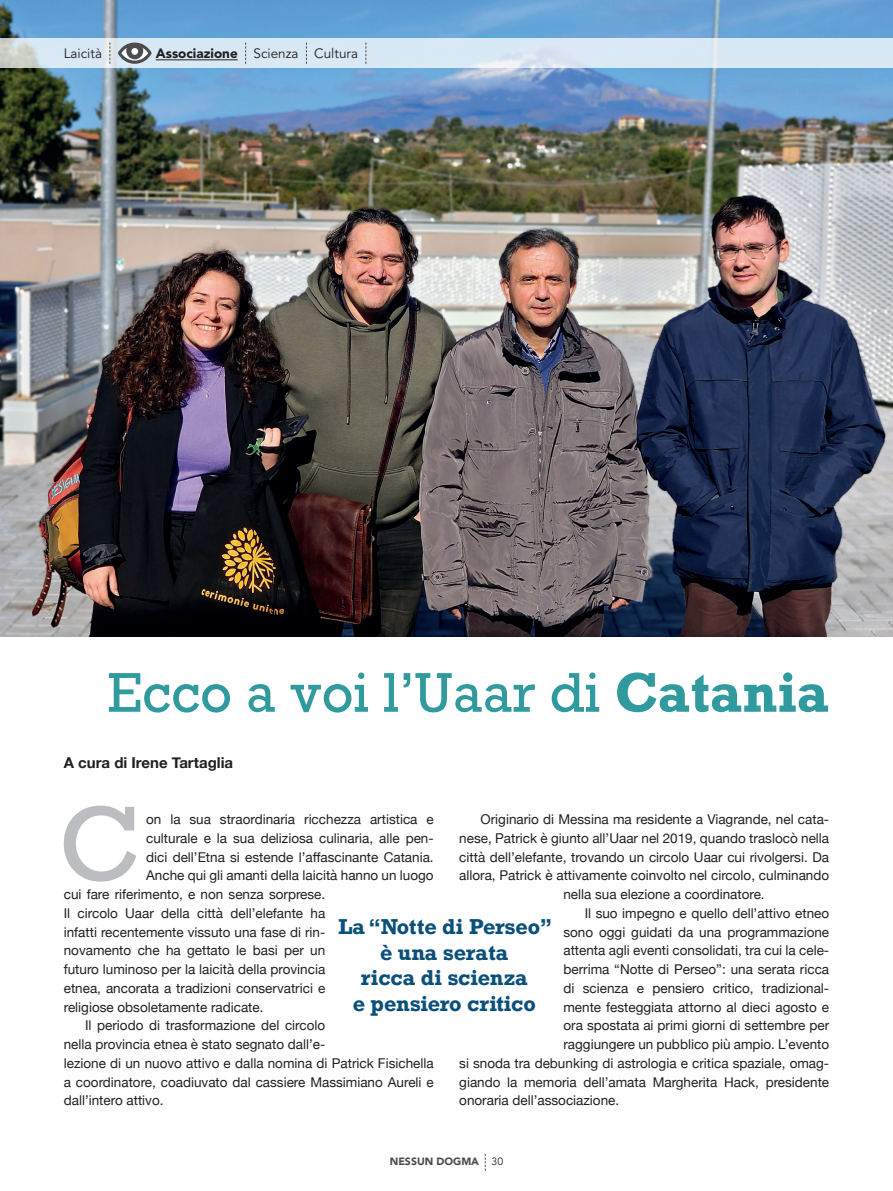
<style>
.page{position:relative;width:893px;height:1191px;background:#fff}
.page>*{position:absolute;margin:0;border:0;box-sizing:border-box;transform-origin:0 0}
.t1{font:99.9px "Rockwell";color:#bcbdc0}
.t2{font:52.5px "Rockwell";color:#309a9e}
.t3{font:700 20.25px/25.5px "Rockwell";color:#0a507a;text-align:center}
.Testi{font:700 15px "Helvetica Neue";color:#231f20}
.Testi-2{font:13.5px/18.8px "Helvetica Neue";color:#231f20}
.t4{font:13.5px "Avenir LT Std";color:#231f20}
.t5{font:900 10.5px "Avenir LT Std";color:#4b4c4d}
.s1{font-weight:900}
.s2{font-weight:700}
.s3{font-weight:400;color:#231f20}
</style>
<div class="page">
<svg style="left:485px;top:1153px;width:1px;height:17px"></svg>
<img style="left:0;top:0;width:893px;height:636px">
<svg style="left:0;top:38px;width:893px;height:30px;background:#d8e6f2"></svg>
<hr style="left:156px;top:59px;width:82px;height:1px;background:#231f20">
<svg style="left:110px;top:43px;width:1px;height:21px"></svg>
<svg style="left:118px;top:43px;width:34px;height:21px"></svg>
<svg style="left:121px;top:48px;width:27px;height:13px"></svg>
<div style="left:131px;top:48px;width:7px;height:7px;background:#fff;border-radius:50%"></div>
<svg style="left:245px;top:43px;width:1px;height:21px"></svg>
<svg style="left:306px;top:43px;width:1px;height:21px"></svg>
<svg style="left:366px;top:43px;width:1px;height:21px"></svg>
<p class="t4" style="left:64px;top:46px;width:40px">Laicità</p>
<p class="t4" style="left:156px;top:46px;width:204px"><span class="s1">Associazione</span> Scienza Cultura</p>
<p class="t2" style="left:108px;top:660px;width:723px">Ecco a voi l’Uaar di <span class="s2">Catania</span></p>
<p class="Testi" style="left:64px;top:750px;width:171px">A cura di Irene Tartaglia</p>
<p class="t1" style="left:59px;top:782px;width:84px">C</p>
<p class="Testi-2" style="left:146px;top:810px;width:289px">on la sua straordinaria ricchezza artistica e</p>
<p class="Testi-2" style="left:480px;top:810px;width:350px">Originario di Messina ma residente a Viagrande, nel cata-</p>
<p class="Testi-2" style="left:459px;top:829px;width:371px">nese, Patrick è giunto all’Uaar nel 2019, quando traslocò nella</p>
<p class="Testi-2" style="left:459px;top:848px;width:371px">città dell’elefante, trovando un circolo Uaar cui rivolgersi. Da</p>
<p class="Testi-2" style="left:459px;top:867px;width:371px">allora, Patrick è attivamente coinvolto nel circolo, culminando</p>
<p class="Testi-2" style="left:563px;top:885px;width:203px">nella sua elezione a coordinatore.</p>
<p class="Testi-2" style="left:585px;top:904px;width:246px">Il suo impegno e quello dell’attivo etneo</p>
<p class="Testi-2" style="left:563px;top:923px;width:267px">sono oggi guidati da una programmazione</p>
<p class="Testi-2" style="left:563px;top:942px;width:267px">attenta agli eventi consolidati, tra cui la cele-</p>
<p class="Testi-2" style="left:563px;top:960px;width:267px">berrima “Notte di Perseo”: una serata ricca</p>
<p class="Testi-2" style="left:563px;top:979px;width:267px">di scienza e pensiero critico, tradizional-</p>
<p class="Testi-2" style="left:563px;top:998px;width:267px">mente festeggiata attorno al dieci agosto e</p>
<p class="Testi-2" style="left:563px;top:1017px;width:267px">ora spostata ai primi giorni di settembre per</p>
<p class="Testi-2" style="left:563px;top:1035px;width:267px">raggiungere un pubblico più ampio. L’evento</p>
<p class="Testi-2" style="left:459px;top:1054px;width:371px">si snoda tra debunking di astrologia e critica spaziale, omag-</p>
<p class="Testi-2" style="left:459px;top:1073px;width:371px">giando la memoria dell’amata Margherita Hack, presidente</p>
<p class="Testi-2" style="left:459px;top:1092px;width:161px">onoraria dell’associazione.</p>
<p class="Testi-2" style="left:146px;top:829px;width:289px">culturale e la sua deliziosa culinaria, alle pen-</p>
<p class="Testi-2" style="left:146px;top:848px;width:289px">dici dell’Etna si estende l’affascinante Catania.</p>
<p class="Testi-2" style="left:146px;top:867px;width:289px">Anche qui gli amanti della laicità hanno un luogo</p>
<p class="Testi-2" style="left:64px;top:885px;width:263px">cui fare riferimento, e non senza sorprese.</p>
<p class="Testi-2" style="left:64px;top:904px;width:263px">Il circolo Uaar della città dell’elefante ha</p>
<p class="Testi-2" style="left:64px;top:923px;width:263px">infatti recentemente vissuto una fase di rin-</p>
<p class="Testi-2" style="left:64px;top:942px;width:263px">novamento che ha gettato le basi per un</p>
<p class="Testi-2" style="left:64px;top:960px;width:263px">futuro luminoso per la laicità della provincia</p>
<p class="Testi-2" style="left:64px;top:979px;width:263px">etnea, ancorata a tradizioni conservatrici e</p>
<p class="Testi-2" style="left:64px;top:998px;width:201px">religiose obsoletamente radicate.</p>
<p class="Testi-2" style="left:64px;top:1017px;width:371px;text-indent:21px">Il periodo di trasformazione del circolo<br>nella provincia etnea è stato segnato dall’e-<br>lezione di un nuovo attivo e dalla nomina di Patrick Fisichella a coordinatore, coadiuvato dal cassiere Massimiano Aureli e dall’intero attivo.</p>
<p class="t3" style="left:338px;top:913px;width:215px">La “Notte di Perseo” è una serata<br>ricca di scienza<br>e pensiero critico</p>
<p class="t5" style="left:390px;top:1155px;width:115px">NESSUN DOGMA <span class="s3">30</span></p>
</div>
